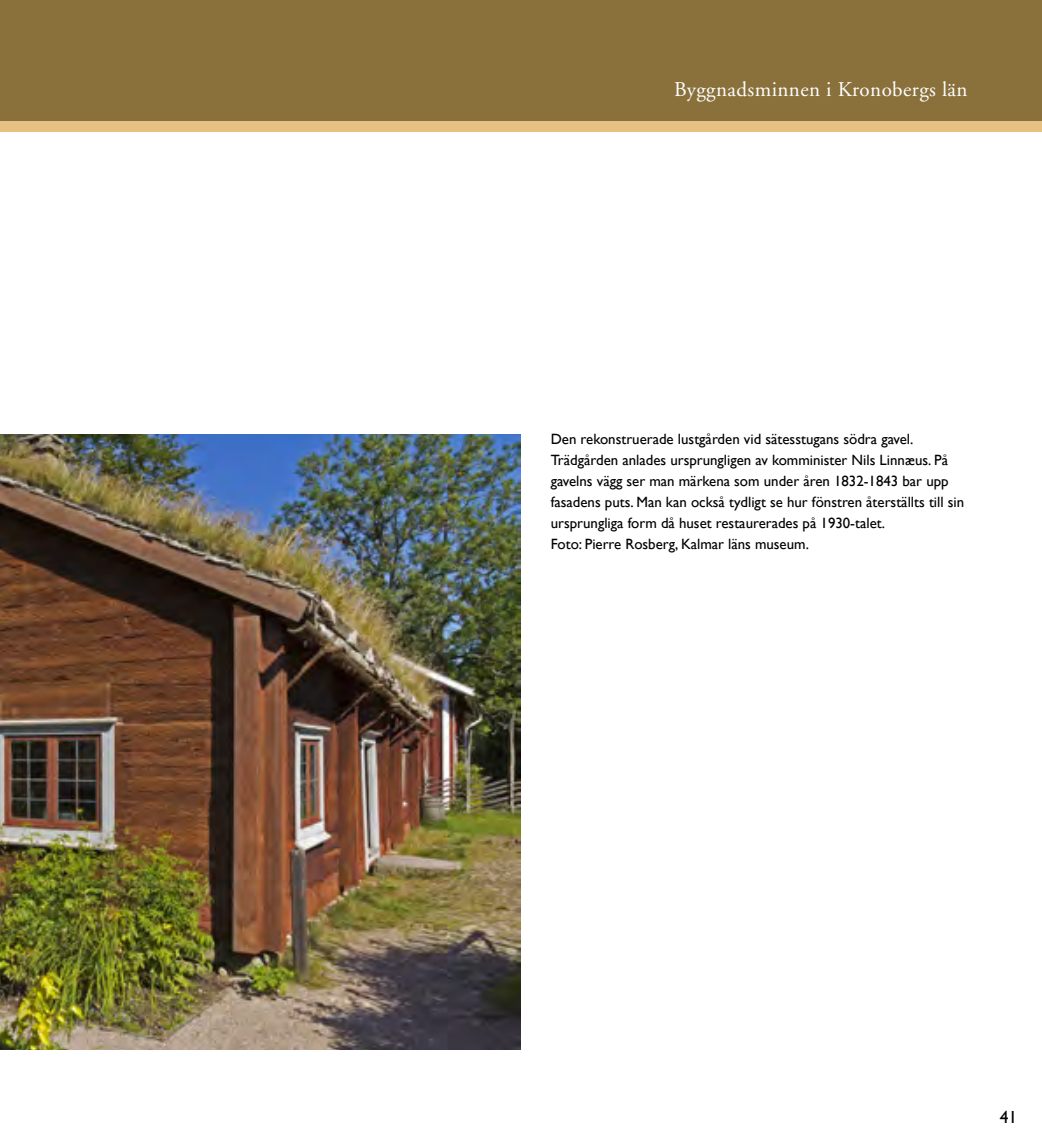
<style>
.page{position:relative;width:1042px;height:1141px;background:#fff}
.page>*{position:absolute;margin:0;border:0;box-sizing:border-box;transform-origin:0 0}
.t1{font:21px "Adobe Garamond";letter-spacing:.02em;color:#fff}
.t2{font:17.5px "Gill Sans";color:#000}
.t3{font:14.88px/21px "Gill Sans";color:#000}
</style>
<div class="page">
<img style="left:0;top:434px;width:521px;height:615px">
<div style="left:0;top:121px;width:1042px;height:11px;background:#e7c182"></div>
<div style="left:0;top:0;width:1042px;height:121px;background:#8a713c"></div>
<h1 class="t1" style="left:674px;top:78px;width:295px">Byggnadsminnen i Kronobergs län</h1>
<p class="t3" style="left:551px;top:429px;width:415px">Den rekonstruerade lustgården vid sätesstugans södra gavel.<br>Trädgården anlades ursprungligen av komminister Nils Linnæus. På gavelns vägg ser man märkena som under åren 1832-1843 bar upp fasadens puts. Man kan också tydligt se hur fönstren återställts till sin ursprungliga form då huset restaurerades på 1930-talet.<br>Foto: Pierre Rosberg, Kalmar läns museum.</p>
<p class="t2" style="left:999px;top:1107px;width:19px">41</p>
</div>
